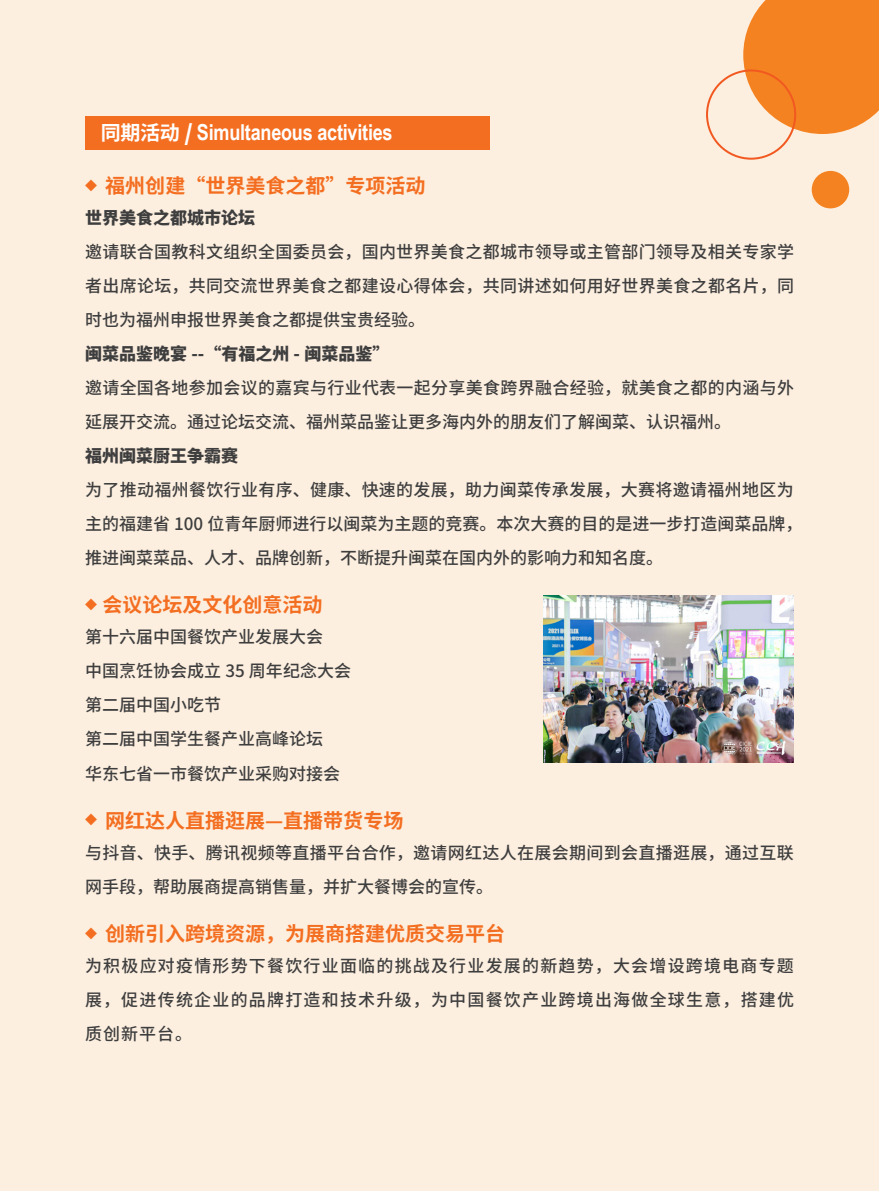
<style>
.page{position:relative;width:879px;height:1191px;background:#fdefdf}
.page>*{position:absolute;margin:0;border:0;box-sizing:border-box;transform-origin:0 0}
.t1{font:700 22px "Arial Narrow";letter-spacing:-.01em;color:#fff}
.t2{font:700 20px "Source Han Sans CN";color:#f36e21}
.t3{font:500 17px/34px "Source Han Sans CN";color:#3e3e3f;text-align:justify}
.t4{font:500 17px/34px "Source Han Sans CN";letter-spacing:.02em;color:#3e3e3f}
.t5{font:800 17px "Source Han Sans CN";color:#3e3e3f}
.s1{font-family:"Source Han Sans CN";font-size:20px}
.s2{font-family:"Source Han Sans CN";font-weight:800}
</style>
<div class="page">
<div style="left:85px;top:116px;width:404px;height:34px;background:#f36e21"></div>
<svg style="left:743px;top:0;width:136px;height:134px;background:#f58f38"></svg>
<div style="left:812px;top:171px;width:37px;height:37px;background:#f58220;border-radius:50%"></div>
<div style="left:706px;top:69px;width:90px;height:91px;border:2px solid #f15921;border-radius:50%"></div>
<img style="left:543px;top:595px;width:251px;height:167px">
<p class="t1" style="left:101px;top:116px;width:293px"><span class="s1">同期活动</span> <span class="s2">/</span> Simultaneous activities</p>
<p class="t2" style="left:85px;top:174px;width:342px"><sup>◆</sup> 福州创建“世界美食之都”专项活动</p>
<p class="t5" style="left:85px;top:208px;width:171px">世界美食之都城市论坛</p>
<p class="t3" style="left:85px;top:235px;width:710px">邀请联合国教科文组织全国委员会，国内世界美食之都城市领导或主管部门领导及相关专家学者出席论坛，共同交流世界美食之都建设心得体会，共同讲述如何用好世界美食之都名片，同时也为福州申报世界美食之都提供宝贵经验。</p>
<p class="t5" style="left:85px;top:344px;width:306px">闽菜品鉴晚宴 --“有福之州 - 闽菜品鉴”</p>
<p class="t4" style="left:85px;top:371px;width:710px">邀请全国各地参加会议的嘉宾与行业代表一起分享美食跨界融合经验，就美食之都的内涵与外延展开交流。通过论坛交流、福州菜品鉴让更多海内外的朋友们了解闽菜、认识福州。</p>
<p class="t5" style="left:85px;top:446px;width:154px">福州闽菜厨王争霸赛</p>
<p class="t3" style="left:85px;top:473px;width:719px;text-align:left">为了推动福州餐饮行业有序、健康、快速的发展，助力闽菜传承发展，大赛将邀请福州地区为主的福建省 100 位青年厨师进行以闽菜为主题的竞赛。本次大赛的目的是进一步打造闽菜品牌，推进闽菜菜品、人才、品牌创新，不断提升闽菜在国内外的影响力和知名度。</p>
<p class="t2" style="left:85px;top:593px;width:239px"><sup>◆</sup> 会议论坛及文化创意活动</p>
<p class="t3" style="left:85px;top:620px;width:239px">第十六届中国餐饮产业发展大会</p>
<p class="t3" style="left:85px;top:654px;width:267px">中国烹饪协会成立 35 周年纪念大会</p>
<p class="t3" style="left:85px;top:688px;width:137px">第二届中国小吃节</p>
<p class="t3" style="left:85px;top:722px;width:239px">第二届中国学生餐产业高峰论坛</p>
<p class="t3" style="left:85px;top:756px;width:256px">华东七省一市餐饮产业采购对接会</p>
<p class="t2" style="left:85px;top:809px;width:320px"><sup>◆</sup> 网红达人直播逛展—直播带货专场</p>
<p class="t4" style="left:85px;top:836px;width:710px">与抖音、快手、腾讯视频等直播平台合作，邀请网红达人在展会期间到会直播逛展，通过互联网手段，帮助展商提高销售量，并扩大餐博会的宣传。</p>
<p class="t2" style="left:85px;top:922px;width:422px"><sup>◆</sup> 创新引入跨境资源，为展商搭建优质交易平台</p>
<p class="t3" style="left:85px;top:949px;width:710px">为积极应对疫情形势下餐饮行业面临的挑战及行业发展的新趋势，大会增设跨境电商专题展，促进传统企业的品牌打造和技术升级，为中国餐饮产业跨境出海做全球生意，搭建优质创新平台。</p>
</div>
